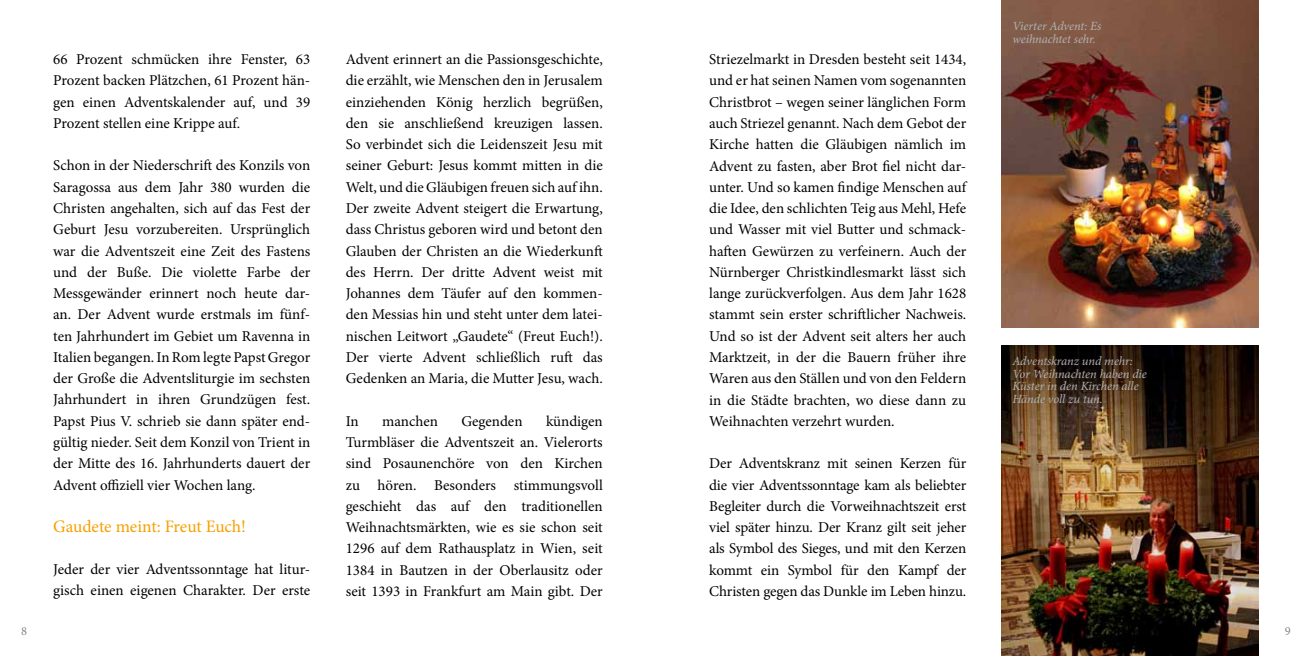
<style>
.page{position:relative;width:1312px;height:656px;background:#fff}
.page>*{position:absolute;margin:0;border:0;box-sizing:border-box;transform-origin:0 0}
.t1{font:17.5px "Minion Pro";letter-spacing:-.005em;color:#f6a000}
.t2{font:15px/21.2px "Minion Pro";color:#000;text-align:justify}
.t3{font:italic 12.5px/12.5px "Minion Pro";letter-spacing:-.01em;color:#b1b2b3}
.t4{font:12.5px "Minion Pro";color:#878786}
</style>
<div class="page">
<img style="left:1001px;top:0;width:257px;height:328px">
<img style="left:1001px;top:345px;width:257px;height:311px">
<p class="t2" style="left:53px;top:49px;width:258px">66 Prozent schmücken ihre Fenster, 63<br>Prozent backen Plätzchen, 61 Prozent hän&shy;gen einen Adventskalender auf, und 39<br>Prozent stellen eine Krippe auf.</p>
<p class="t2" style="left:53px;top:155px;width:258px">Schon in der Niederschrift des Konzils von Saragossa aus dem Jahr 380 wurden die Christen angehalten, sich auf das Fest der Geburt Jesu vorzubereiten. Ursprünglich war die Adventszeit eine Zeit des Fastens und der Buße. Die violette Farbe der Messgewänder erinnert noch heute dar&shy;an. Der Advent wurde erstmals im fünf&shy;ten Jahrhundert im Gebiet um Ravenna in Italien begangen. In Rom legte Papst Gregor der Große die Adventsliturgie im sechsten Jahrhundert in ihren Grundzügen fest.<br>Papst Pius V. schrieb sie dann später end&shy;gültig nieder. Seit dem Konzil von Trient in der Mitte des 16. Jahrhunderts dauert der Advent offiziell vier Wochen lang.</p>
<p class="t1" style="left:53px;top:514px;width:194px">Gaudete meint: Freut Euch!</p>
<p class="t2" style="left:53px;top:558px;width:258px">Jeder der vier Adventssonntage hat litur&shy;gisch einen eigenen Charakter. Der erste</p>
<p class="t2" style="left:345px;top:49px;width:258px">Advent erinnert an die Passionsgeschichte, die erzählt, wie Menschen den in Jerusalem einziehenden König herzlich begrüßen, den sie anschließend kreuzigen lassen.<br>So verbindet sich die Leidenszeit Jesu mit seiner Geburt: Jesus kommt mitten in die Welt, und die Gläubigen freuen sich auf ihn.<br>Der zweite Advent steigert die Erwartung, dass Christus geboren wird und betont den Glauben der Christen an die Wiederkunft des Herrn. Der dritte Advent weist mit Johannes dem Täufer auf den kommen&shy;den Messias hin und steht unter dem latei&shy;nischen Leitwort „Gaudete“ (Freut Euch!).<br>Der vierte Advent schließlich ruft das Gedenken an Maria, die Mutter Jesu, wach.</p>
<p class="t2" style="left:345px;top:410px;width:15px">In</p>
<p class="t2" style="left:382px;top:410px;width:57px">manchen</p>
<p class="t2" style="left:461px;top:410px;width:63px">Gegenden</p>
<p class="t2" style="left:345px;top:410px;width:258px;text-indent:200px">kündigen Turmbläser die Adventszeit an. Vielerorts sind Posaunenchöre von den Kirchen zu hören. Besonders stimmungsvoll geschieht das auf den traditionellen Weihnachtsmärkten, wie es sie schon seit 1296 auf dem Rathausplatz in Wien, seit 1384 in Bautzen in der Oberlausitz oder seit 1393 in Frankfurt am Main gibt. Der</p>
<p class="t2" style="left:709px;top:49px;width:258px">Striezelmarkt in Dresden besteht seit 1434, und er hat seinen Namen vom sogenannten Christbrot – wegen seiner länglichen Form auch Striezel genannt. Nach dem Gebot der Kirche hatten die Gläubigen nämlich im Advent zu fasten, aber Brot fiel nicht dar&shy;unter. Und so kamen findige Menschen auf die Idee, den schlichten Teig aus Mehl, Hefe und Wasser mit viel Butter und schmack&shy;haften Gewürzen zu verfeinern. Auch der Nürnberger Christkindlesmarkt lässt sich lange zurückverfolgen. Aus dem Jahr 1628 stammt sein erster schriftlicher Nachweis.<br>Und so ist der Advent seit alters her auch Marktzeit, in der die Bauern früher ihre Waren aus den Ställen und von den Feldern in die Städte brachten, wo diese dann zu Weihnachten verzehrt wurden.</p>
<p class="t2" style="left:709px;top:453px;width:258px">Der Adventskranz mit seinen Kerzen für die vier Adventssonntage kam als beliebter Begleiter durch die Vorweihnachtszeit erst viel später hinzu. Der Kranz gilt seit jeher als Symbol des Sieges, und mit den Kerzen kommt ein Symbol für den Kampf der Christen gegen das Dunkle im Leben hinzu.</p>
<p class="t3" style="left:1012px;top:20px;width:90px">Vierter Advent: Es weihnachtet sehr.</p>
<p class="t3" style="left:1012px;top:355px;width:136px">Adventskranz und mehr:<br>Vor Weihnachten haben die<br>Küster in den Kirchen alle<br>Hände voll zu tun.</p>
<p class="t4" style="left:21px;top:622px;width:7px">8</p>
<p class="t4" style="left:1284px;top:622px;width:7px">9</p>
</div>
